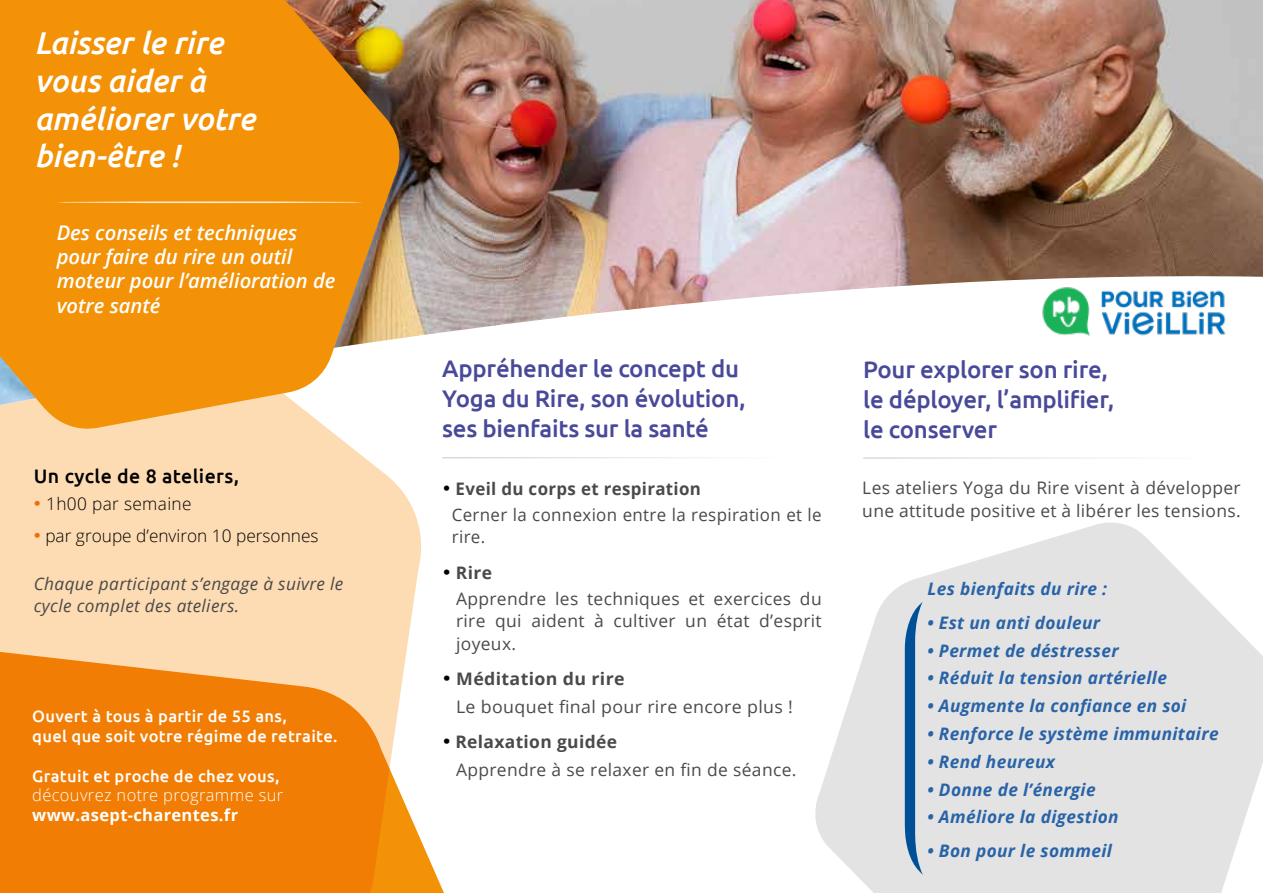
<style>
.page{position:relative;width:1263px;height:893px;background:#fff}
.page>*{position:absolute;margin:0;border:0;box-sizing:border-box;transform-origin:0 0}
.t1{font:italic 500 31.5px/37.8px "Ubuntu";color:#fff}
.t2{font:500 24px/30px "Ubuntu";letter-spacing:-.01em;color:#484999}
.t3{font:italic 600 20.25px/24.3px "Open Sans";color:#fff}
.t4{font:500 19.5px "Ubuntu";letter-spacing:.02em;color:#000}
.t5{font:17.25px/26.2px "Open Sans";letter-spacing:.02em;color:#4a4a49}
.t6{font:italic 700 17.25px "Open Sans";letter-spacing:.02em;color:#2963a7}
.t7{font:italic 17.25px/22.5px "Open Sans";letter-spacing:.02em;color:#4a4a49}
.t8{font:300 17.25px "Open Sans";color:#000}
.t9{font:300 17.25px "Open Sans";letter-spacing:.02em;color:#000}
.t10{font:500 16.5px/19.5px "Ubuntu";letter-spacing:.02em;color:#fff}
.t11{font:300 16.5px "Open Sans";letter-spacing:.02em;color:#fff}
.t12{font:700 16.5px "Open Sans";letter-spacing:.02em;color:#fff}
.s1{font-family:"Ubuntu";font-weight:400;font-size:19.5px;color:#ed6f04}
.s2{font-family:"Ubuntu";font-weight:500;font-size:19.5px;color:#000}
.s3{font-weight:700}
</style>
<div class="page">
<svg style="left:815px;top:522px;width:448px;height:371px;fill:#e3e3e3"></svg>
<div style="left:0;top:438px;width:421px;height:209px;background:#fddbb3"></div>
<div style="left:0;top:431px;width:340px;height:7px;background:#fddbb3"></div>
<img style="left:403px;top:0;width:860px;height:338px">
<hr style="left:442px;top:457px;width:343px;height:1px;background:#c6c6c6">
<svg style="left:0;top:0;width:403px;height:431px;background:#ec981f"></svg>
<hr style="left:57px;top:201px;width:306px;height:2px;background:#fee6c9;border-radius:50%">
<svg style="left:0;top:647px;width:444px;height:246px;background:#f3932d"></svg>
<svg style="left:905px;top:602px;width:18px;height:273px;background:#7098bd"></svg>
<hr style="left:863px;top:458px;width:343px;height:1px;background:#c6c6c6">
<img style="left:1023px;top:271px;width:223px;height:67px">
<h1 class="t1" style="left:34px;top:23px;width:222px">Laisser le rire vous aider à améliorer votre bien-être !</h1>
<p class="t3" style="left:57px;top:220px;width:280px">Des conseils et techniques pour faire du rire un outil moteur pour l’amélioration de votre santé</p>
<p class="t4" style="left:34px;top:463px;width:207px">Un cycle de 8 ateliers,</p>
<p class="t9" style="left:34px;top:492px;width:159px"><span class="s1">•</span> 1h00 par semaine</p>
<p class="t8" style="left:34px;top:524px;width:286px"><span class="s1">•</span> par groupe d’environ 10 personnes</p>
<p class="t7" style="left:34px;top:572px;width:311px">Chaque participant s’engage à suivre le cycle complet des ateliers.</p>
<p class="t10" style="left:32px;top:706px;width:307px">Ouvert à tous à partir de 55 ans,<br>quel que soit votre régime de retraite.</p>
<p class="t10" style="left:32px;top:765px;width:249px">Gratuit et proche de chez vous,</p>
<p class="t11" style="left:32px;top:784px;width:253px">découvrez notre programme sur</p>
<p class="t12" style="left:32px;top:803px;width:207px">www.asept-charentes.fr</p>
<h2 class="t2" style="left:442px;top:352px;width:305px">Appréhender le concept du<br>Yoga du Rire, son évolution, ses bienfaits sur la santé</h2>
<p class="t5" style="left:452px;top:475px;width:371px;text-indent:-9px"><span class="s2">•</span> <span class="s3">Eveil du corps et respiration<br></span>Cerner la connexion entre la respiration et le</p>
<p class="t5" style="left:452px;top:523px;width:35px">rire.</p>
<p class="t5" style="left:456px;top:559px;width:367px;text-indent:-13px"><span class="s2">•</span> <span class="s3">Rire<br></span>Apprendre les techniques et exercices du</p>
<p class="t5" style="left:456px;top:609px;width:367px;line-height:22.5px">rire qui aident à cultiver un état d’esprit joyeux.</p>
<p class="t5" style="left:456px;top:664px;width:338px;line-height:27.8px;text-indent:-13px"><span class="s2">•</span> <span class="s3">Méditation du rire<br></span>Le bouquet final pour rire encore plus !</p>
<p class="t5" style="left:456px;top:728px;width:342px;line-height:27.8px;text-indent:-13px"><span class="s2">•</span> <span class="s3">Relaxation guidée<br></span>Apprendre à se relaxer en fin de séance.</p>
<h2 class="t2" style="left:863px;top:354px;width:252px">Pour explorer son rire, le déployer, l’amplifier, le conserver</h2>
<p class="t5" style="left:862px;top:475px;width:380px;line-height:23.4px">Les ateliers Yoga du Rire visent à développer une attitude positive et à libérer les tensions.</p>
<p class="t6" style="left:927px;top:577px;width:181px">Les bienfaits du rire :</p>
<p class="t6" style="left:927px;top:610px;width:174px">• Est un anti douleur</p>
<p class="t6" style="left:927px;top:638px;width:193px">• Permet de déstresser</p>
<p class="t6" style="left:927px;top:666px;width:241px">• Réduit la tension artérielle</p>
<p class="t6" style="left:927px;top:694px;width:260px">• Augmente la confiance en soi</p>
<p class="t6" style="left:927px;top:721px;width:292px">• Renforce le système immunitaire</p>
<p class="t6" style="left:927px;top:749px;width:129px">• Rend heureux</p>
<p class="t6" style="left:927px;top:777px;width:170px">• Donne de l’énergie</p>
<p class="t6" style="left:927px;top:805px;width:193px">• Améliore la digestion</p>
<p class="t6" style="left:927px;top:838px;width:186px">• Bon pour le sommeil</p>
</div>
